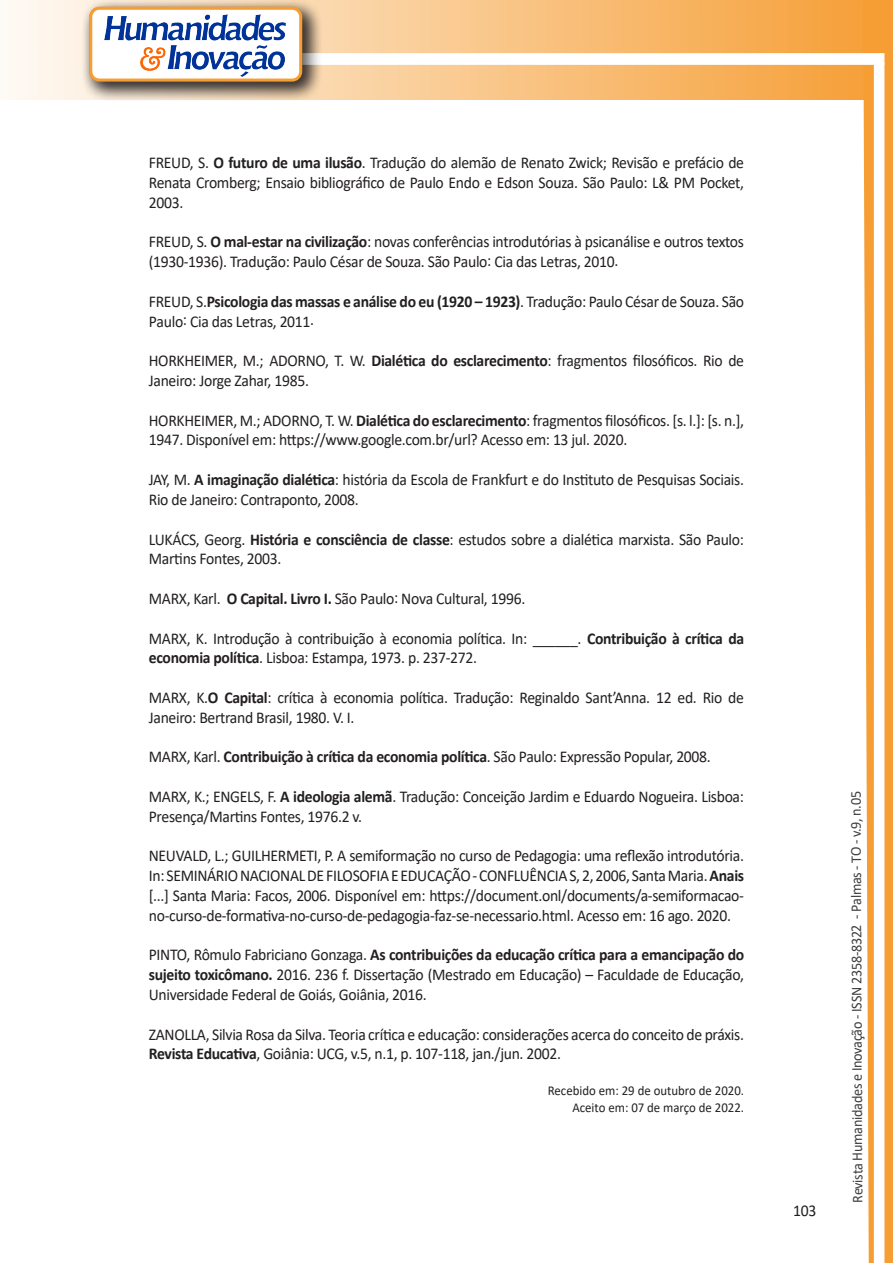
<style>
.page{position:relative;width:893px;height:1263px;background:#fff}
.page>*{position:absolute;margin:0;border:0;box-sizing:border-box;transform-origin:0 0}
.texto{font:16.5px/19.8px "Calibri";letter-spacing:-.02em;color:#231f20;scale:.95 1}
.t1{font:15px "Calibri";letter-spacing:-.025em;color:#3e3e3f;scale:.95 1}
.Texto{font:13.5px "Calibri";color:#231f20;scale:.95 1}
.s1{font-weight:700}
</style>
<div class="page">
<svg style="left:5px;top:0;width:858px;height:100px;background:#f9c484"></svg>
<div style="left:302px;top:53px;width:582px;height:12px;background:#fff;border:2px solid #fff"></div>
<svg style="left:863px;top:0;width:30px;height:1263px"></svg>
<div style="left:81px;top:0;width:241px;height:102px;background:#231f20;opacity:.75"></div>
<div style="left:91px;top:8px;width:210px;height:72px;background:#fff;border-radius:9px"></div>
<img style="left:104px;top:14px;width:181px;height:62px">
<div style="left:89px;top:7px;width:213px;height:75px;border:3px solid #f69e34;border-radius:9px"></div>
<p class="texto" style="left:149px;top:152px;width:628px;text-align:justify">FREUD, S. <span class="s1">O futuro de uma ilusão</span>. Tradução do alemão de Renato Zwick; Revisão e prefácio de Renata Cromberg; Ensaio bibliográfico de Paulo Endo e Edson Souza. São Paulo: L&amp; PM Pocket, 2003.</p>
<p class="texto" style="left:149px;top:232px;width:628px">FREUD, S. <span class="s1">O mal-estar na civilização</span>: novas conferências introdutórias à psicanálise e outros textos (1930-1936). Tradução: Paulo César de Souza. São Paulo: Cia das Letras, 2010.</p>
<p class="texto" style="left:149px;top:291px;width:628px">FREUD, S.<span class="s1">Psicologia das massas e análise do eu (1920 – 1923)</span>. Tradução: Paulo César de Souza. São<br>Paulo: Cia das Letras, 2011.</p>
<p class="texto" style="left:149px;top:350px;width:628px">HORKHEIMER, M.; ADORNO, T. W. <span class="s1">Dialética do esclarecimento</span>: fragmentos filosóficos. Rio de<br>Janeiro: Jorge Zahar, 1985.</p>
<p class="texto" style="left:149px;top:410px;width:628px">HORKHEIMER, M.; ADORNO, T. W. <span class="s1">Dialética do esclarecimento</span>: fragmentos filosóficos. [s. l.]: [s. n.],<br>1947. Disponível em: https://www.google.com.br/url? Acesso em: 13 jul. 2020.</p>
<p class="texto" style="left:149px;top:469px;width:628px">JAY, M. <span class="s1">A imaginação dialética</span>: história da Escola de Frankfurt e do Instituto de Pesquisas Sociais.<br>Rio de Janeiro: Contraponto, 2008.</p>
<p class="texto" style="left:149px;top:529px;width:628px">LUKÁCS, Georg. <span class="s1">História e consciência de classe</span>: estudos sobre a dialética marxista. São Paulo:<br>Martins Fontes, 2003.</p>
<p class="texto" style="left:149px;top:588px;width:398px">MARX, Karl. <span class="s1">O Capital. Livro I.</span> São Paulo: Nova Cultural, 1996.</p>
<p class="texto" style="left:149px;top:628px;width:628px">MARX, K. Introdução à contribuição à economia política. In: ______. <span class="s1">Contribuição à crítica da economia política</span>. Lisboa: Estampa, 1973. p. 237-272.</p>
<p class="texto" style="left:149px;top:687px;width:628px">MARX, K.<span class="s1">O Capital</span>: crítica à economia política. Tradução: Reginaldo Sant’Anna. 12 ed. Rio de<br>Janeiro: Bertrand Brasil, 1980. V. I.</p>
<p class="texto" style="left:149px;top:746px;width:593px">MARX, Karl. <span class="s1">Contribuição à crítica da economia política</span>. São Paulo: Expressão Popular, 2008.</p>
<p class="texto" style="left:149px;top:786px;width:628px">MARX, K.; ENGELS, F. <span class="s1">A ideologia alemã</span>. Tradução: Conceição Jardim e Eduardo Nogueira. Lisboa:<br>Presença/Martins Fontes, 1976.2 v.</p>
<p class="texto" style="left:149px;top:845px;width:628px;text-align:justify">NEUVALD, L.; GUILHERMETI, P. A semiformação no curso de Pedagogia: uma reflexão introdutória.<br>In: SEMINÁRIO NACIONAL DE FILOSOFIA E EDUCAÇÃO - CONFLUÊNCIA S, 2, 2006, Santa Maria. <span class="s1">Anais </span>[...] Santa Maria: Facos, 2006. Disponível em: https://document.onl/documents/a-semiformacao&shy;no-curso-de-formativa-no-curso-de-pedagogia-faz-se-necessario.html. Acesso em: 16 ago. 2020.</p>
<p class="texto" style="left:149px;top:944px;width:628px;text-align:justify">PINTO, Rômulo Fabriciano Gonzaga. <span class="s1">As contribuições da educação crítica para a emancipação do sujeito toxicômano.</span> 2016. 236 f. Dissertação (Mestrado em Educação) – Faculdade de Educação, Universidade Federal de Goiás, Goiânia, 2016.</p>
<p class="texto" style="left:149px;top:1024px;width:628px">ZANOLLA, Silvia Rosa da Silva. Teoria crítica e educação: considerações acerca do conceito de práxis.<br><span class="s1">Revista Educativa</span>, Goiânia: UCG, v.5, n.1, p. 107-118, jan./jun. 2002.</p>
<p class="Texto" style="left:548px;top:1081px;width:208px">Recebido em: 29 de outubro de 2020.</p>
<p class="Texto" style="left:572px;top:1098px;width:182px">Aceito em: 07 de março de 2022.</p>
<p class="texto" style="left:793px;top:1200px;width:26px">103</p>
<p class="t1" style="left:846px;top:1203px;width:435px;rotate:-90deg">Revista Humanidades e Inovação - ISSN 2358-8322 - Palmas - TO - v.9, n.05</p>
</div>
